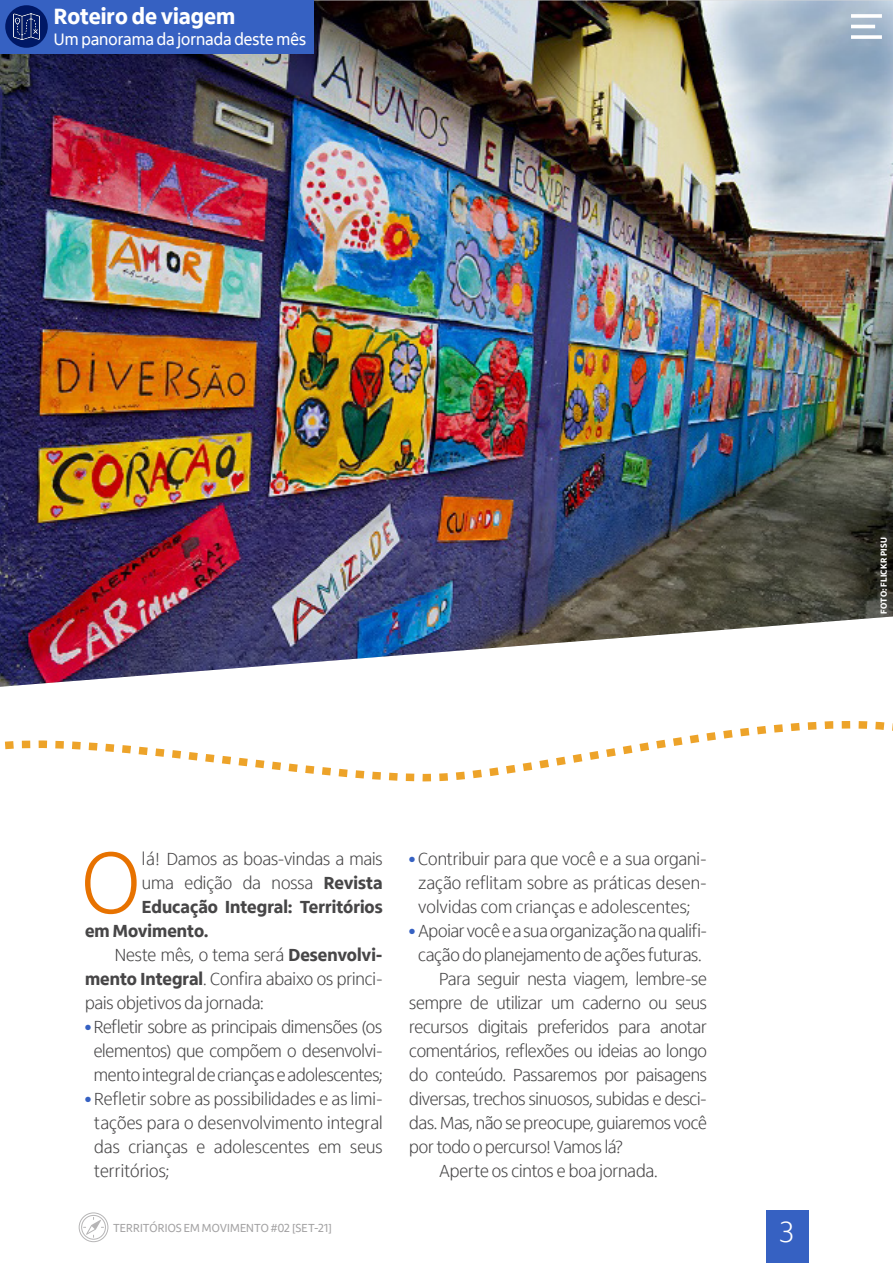
<style>
.page{position:relative;width:893px;height:1263px;background:#fff}
.page>*{position:absolute;margin:0;border:0;box-sizing:border-box;transform-origin:0 0}
.TEXTO_REVISTA{font:300 89.1px "Itau Display";color:#e77200}
.texto{font:300 30px "Itau Display";color:#fff}
.intertitulo{font:800 22.8px "Itau Display";color:#fff}
.TEXTO_REVISTA-2{font:300 18px/24px "Itau Display";letter-spacing:-.01em;color:#474647;text-align:justify}
.TEXTO_REVISTA-3{font:800 18px "Itau Display";color:#474647}
.intertitulo-2{font:17.1px "Itau Display";color:#fff}
.texto-2{font:12px "Itau Display";letter-spacing:.005em;color:#a3a2a3}
.TEXTO_REVISTA-4{font:800 9px "Itau Display";letter-spacing:.015em;color:#fff}
.s1{font-weight:800}
</style>
<div class="page">
<img style="left:0;top:0;width:893px;height:687px">
<div style="left:766px;top:1211px;width:43px;height:52px;background:#3661c2"></div>
<svg style="left:851px;top:14px;width:31px;height:4px"></svg>
<hr style="left:851px;top:25px;width:24px;height:3px;background:#fff">
<svg style="left:851px;top:35px;width:31px;height:4px"></svg>
<svg style="left:79px;top:1212px;width:29px;height:30px"></svg>
<svg style="left:4px;top:724px;width:889px;height:58px"></svg>
<div style="left:0;top:0;width:314px;height:53px;background:#3661c2"></div>
<div style="left:5px;top:5px;width:43px;height:43px;background:#001865;border-radius:50%"></div>
<img style="left:14px;top:14px;width:25px;height:25px">
<p class="intertitulo" style="left:54px;top:3px;width:183px">Roteiro de viagem</p>
<p class="intertitulo-2" style="left:54px;top:29px;width:254px">Um panorama da jornada deste mês</p>
<p class="TEXTO_REVISTA-4" style="left:879px;top:614px;width:78px;rotate:-90deg">FOTO: FLICKR PISU</p>
<p class="TEXTO_REVISTA" style="left:81px;top:833px;width:60px">O</p>
<p class="TEXTO_REVISTA-2" style="left:142px;top:847px;width:242px">lá! Damos as boas-vindas a mais</p>
<p class="TEXTO_REVISTA-2" style="left:142px;top:871px;width:242px">uma edição da nossa <span class="s1">Revista</span></p>
<p class="TEXTO_REVISTA-3" style="left:142px;top:896px;width:242px">Educação Integral: Territórios</p>
<p class="TEXTO_REVISTA-3" style="left:85px;top:920px;width:125px">em Movimento.</p>
<p class="TEXTO_REVISTA-2" style="left:85px;top:943px;width:299px;text-indent:30px">Neste mês, o tema será <span class="s1">Desenvolvi&shy;mento Integral</span>. Confira abaixo os princi&shy;pais objetivos da jornada:</p>
<p class="TEXTO_REVISTA-2" style="left:85px;top:1015px;width:299px;text-align:center"><sup>●</sup> Refletir sobre as principais dimensões (os elementos) que compõem o desenvolvi&shy;mento integral de crianças e adolescentes;</p>
<p class="TEXTO_REVISTA-2" style="left:94px;top:1087px;width:290px;text-indent:-9px"><sup>●</sup> Refletir sobre as possibilidades e as limi&shy;tações para o desenvolvimento integral das crianças e adolescentes em seus territórios;</p>
<p class="texto-2" style="left:113px;top:1221px;width:220px">TERRITÓRIOS EM MOVIMENTO #02 [SET-21]</p>
<p class="TEXTO_REVISTA-2" style="left:409px;top:847px;width:299px;text-align:center"><sup>●</sup> Contribuir para que você e a sua organi&shy;zação reflitam sobre as práticas desen&shy;volvidas com crianças e adolescentes;</p>
<p class="TEXTO_REVISTA-2" style="left:409px;top:919px;width:299px;text-align:center"><sup>●</sup> Apoiar você e a sua organização na qualifi&shy;cação do planejamento de ações futuras.</p>
<p class="TEXTO_REVISTA-2" style="left:409px;top:967px;width:299px;text-indent:30px">Para seguir nesta viagem, lembre-se sempre de utilizar um caderno ou seus recursos digitais preferidos para anotar comentários, reflexões ou ideias ao longo do conteúdo. Passaremos por paisagens diversas, trechos sinuosos, subidas e desci&shy;das. Mas, não se preocupe, guiaremos você por todo o percurso! Vamos lá?</p>
<p class="TEXTO_REVISTA-2" style="left:439px;top:1159px;width:220px">Aperte os cintos e boa jornada.</p>
<p class="texto" style="left:779px;top:1215px;width:15px">3</p>
</div>
